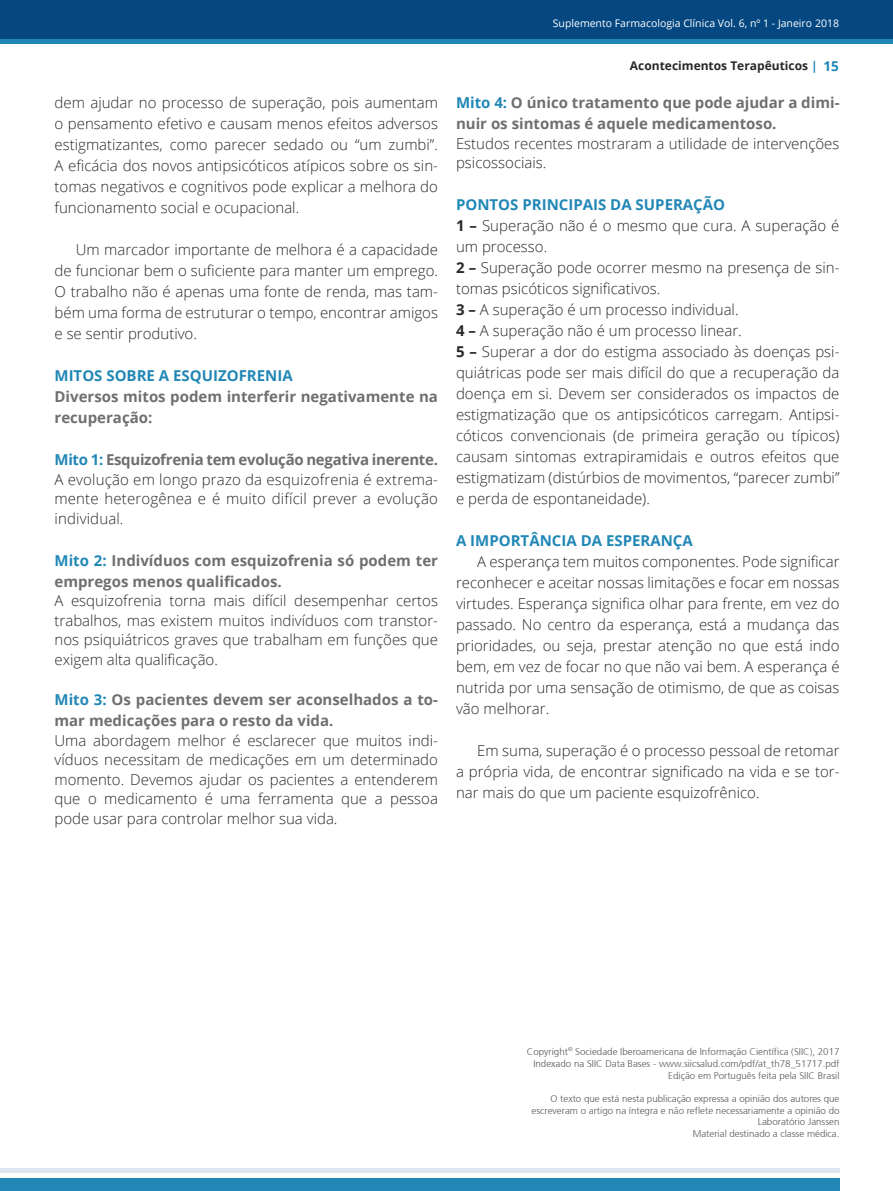
<style>
.page{position:relative;width:893px;height:1191px;background:#fff}
.page>*{position:absolute;margin:0;border:0;box-sizing:border-box;transform-origin:0 0}
.t1{font:300 15px/21px "Open Sans";color:#282827;text-align:justify}
.t2{font:700 15px/21px "Open Sans";color:#706f6f}
.t3{font:700 15px "Open Sans";color:#2187b6}
.t4{font:700 12px "Open Sans";color:#282827}
.t5{font:10.5px "Open Sans";color:#fff}
.t6{font:300 9.75px/11.7px "Frutiger 45";color:#575756;text-align:right}
.s1{font-weight:700;color:#2187b6}
.s2{font-weight:700;color:#706f6f}
.s3{color:#2187b6}
.s4{font-size:13.5px;color:#2187b6}
.s5{font-weight:700}
</style>
<div class="page">
<svg style="left:0;top:38px;width:893px;height:5px;fill:#2187b6"></svg>
<div style="left:0;top:1178px;width:839px;height:13px;background:#2187b6"></div>
<hr style="left:0;top:1168px;width:839px;height:4px;background:#dde5f1">
<div style="left:0;top:0;width:893px;height:38px;background:#044781"></div>
<p class="t1" style="left:55px;top:92px;width:385px">dem ajudar no processo de superação, pois aumentam o pensamento efetivo e causam menos efeitos adversos estigmatizantes, como parecer sedado ou “um zumbi”.<br>A eficácia dos novos antipsicóticos atípicos sobre os sin&shy;tomas negativos e cognitivos pode explicar a melhora do funcionamento social e ocupacional.</p>
<p class="t1" style="left:55px;top:239px;width:385px;text-indent:21px">Um marcador importante de melhora é a capacidade de funcionar bem o suficiente para manter um emprego.<br>O trabalho não é apenas uma fonte de renda, mas tam&shy;bém uma forma de estruturar o tempo, encontrar amigos e se sentir produtivo.</p>
<p class="t3" style="left:55px;top:365px;width:240px">MITOS SOBRE A ESQUIZOFRENIA</p>
<p class="t2" style="left:55px;top:386px;width:385px">Diversos mitos podem interferir negativamente na recuperação:</p>
<p class="t1" style="left:55px;top:449px;width:385px;line-height:19.5px"><span class="s1">Mito 1:</span> <span class="s2">Esquizofrenia tem evolução negativa inerente.<br></span>A evolução em longo prazo da esquizofrenia é extrema&shy;mente heterogênea e é muito difícil prever a evolução individual.</p>
<p class="t2" style="left:55px;top:549px;width:385px"><span class="s3">Mito 2:</span> Indivíduos com esquizofrenia só podem ter empregos menos qualificados.</p>
<p class="t1" style="left:55px;top:590px;width:385px;line-height:19.5px">A esquizofrenia torna mais difícil desempenhar certos trabalhos, mas existem muitos indivíduos com transtor&shy;nos psiquiátricos graves que trabalham em funções que exigem alta qualificação.</p>
<p class="t2" style="left:55px;top:689px;width:385px"><span class="s3">Mito 3:</span> Os pacientes devem ser aconselhados a to&shy;mar medicações para o resto da vida.</p>
<p class="t1" style="left:55px;top:730px;width:385px;line-height:19.5px">Uma abordagem melhor é esclarecer que muitos indi&shy;víduos necessitam de medicações em um determinado momento. Devemos ajudar os pacientes a entenderem que o medicamento é uma ferramenta que a pessoa pode usar para controlar melhor sua vida.</p>
<p class="t5" style="left:553px;top:16px;width:288px">Suplemento Farmacologia Clínica Vol. 6, nº 1 - Janeiro 2018</p>
<p class="t4" style="left:630px;top:57px;width:210px">Acontecimentos Terapêuticos <span class="s3">|</span> <span class="s4">15</span></p>
<p class="t2" style="left:456px;top:92px;width:385px"><span class="s3">Mito 4:</span> O único tratamento que pode ajudar a dimi&shy;nuir os sintomas é aquele medicamentoso.</p>
<p class="t1" style="left:456px;top:133px;width:385px;line-height:19.5px">Estudos recentes mostraram a utilidade de intervenções psicossociais.</p>
<p class="t1" style="left:456px;top:194px;width:385px;text-align:left"><span class="s1">PONTOS PRINCIPAIS DA SUPERAÇÃO<br></span><span class="s5">1 –</span> Superação não é o mesmo que cura. A superação é um processo.<br><span class="s5">2 –</span> Superação pode ocorrer mesmo na presença de sin&shy;tomas psicóticos significativos.<br><span class="s5">3 –</span> A superação é um processo individual.<br><span class="s5">4 –</span> A superação não é um processo linear.<br><span class="s5">5 –</span> Superar a dor do estigma associado às doenças psi&shy;quiátricas pode ser mais difícil do que a recuperação da doença em si. Devem ser considerados os impactos de estigmatização que os antipsicóticos carregam. Antipsi&shy;cóticos convencionais (de primeira geração ou típicos) causam sintomas extrapiramidais e outros efeitos que estigmatizam (distúrbios de movimentos, “parecer zumbi” e perda de espontaneidade).</p>
<p class="t3" style="left:456px;top:530px;width:238px">A IMPORTÂNCIA DA ESPERANÇA</p>
<p class="t1" style="left:456px;top:551px;width:385px;text-indent:21px">A esperança tem muitos componentes. Pode significar reconhecer e aceitar nossas limitações e focar em nossas virtudes. Esperança significa olhar para frente, em vez do passado. No centro da esperança, está a mudança das prioridades, ou seja, prestar atenção no que está indo bem, em vez de focar no que não vai bem. A esperança é nutrida por uma sensação de otimismo, de que as coisas vão melhorar.</p>
<p class="t1" style="left:456px;top:740px;width:385px;text-indent:21px">Em suma, superação é o processo pessoal de retomar a própria vida, de encontrar significado na vida e se tor&shy;nar mais do que um paciente esquizofrênico.</p>
<p class="t6" style="left:527px;top:1045px;width:314px;line-height:12.1px">Copyright<sup>©</sup> Sociedade Iberoamericana de Informação Científica (SIIC), 2017<br>Indexado na SIIC Data Bases - www.siicsalud.com/pdf/at_th78_51717.pdf<br>Edição em Português feita pela SIIC Brasil</p>
<p class="t6" style="left:532px;top:1093px;width:309px">O texto que está nesta publicação expressa a opinião dos autores que escreveram o artigo na íntegra e não reflete necessariamente a opinião do Laboratório Janssen<br>Material destinado a classe médica.</p>
</div>
